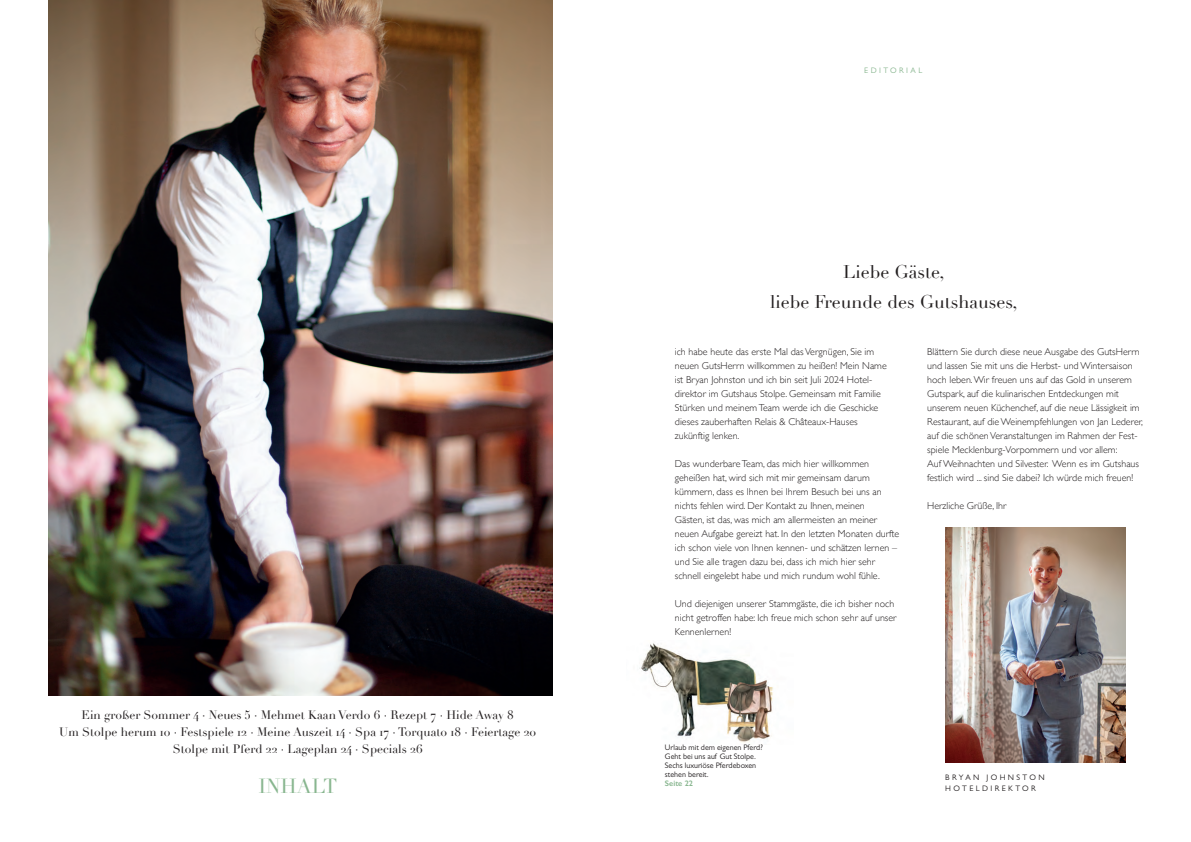
<style>
.page{position:relative;width:1191px;height:842px;background:#fff}
.page>*{position:absolute;margin:0;border:0;box-sizing:border-box;transform-origin:0 0}
.t1{font:20px "Didot";color:#88b68f}
.t2{font:18px/30px "Didot";color:#231f20;text-align:center}
.t3{font:12px/17px "Didot";color:#231f20;text-align:center}
.t4{font:300 10px/14px "Gill Sans";color:#231f20}
.t5{font:8px/9px "Gill Sans";color:#231f20}
.t6{font:8px/11.1px "Gill Sans";letter-spacing:.3em;color:#231f20}
.t7{font:8px "Gill Sans";letter-spacing:.3em;color:#88b68f}
.t8{font:600 8px "Gill Sans";color:#88b68f}
</style>
<div class="page">
<img style="left:48px;top:0;width:504px;height:696px">
<img style="left:945px;top:527px;width:180px;height:236px">
<img style="left:639px;top:643px;width:134px;height:100px">
<p class="t3" style="left:59px;top:707px;width:478px">Ein großer Sommer 4 · Neues 5 · Mehmet Kaan Verdo 6 · Rezept 7 · Hide Away 8<br>Um Stolpe herum 10 · Festspiele 12 · Meine Auszeit 14 · Spa 17 · Torquato 18 · Feiertage 20<br>Stolpe mit Pferd 22 · Lageplan 24 · Specials 26</p>
<h1 class="t1" style="left:258px;top:774px;width:80px">INHALT</h1>
<p class="t7" style="left:864px;top:66px;width:59px">EDITORIAL</p>
<h2 class="t2" style="left:770px;top:257px;width:249px">Liebe Gäste,<br>liebe Freunde des Gutshauses,</h2>
<p class="t4" style="left:675px;top:344px;width:213px">ich habe heute das erste Mal das Vergnügen, Sie im neuen GutsHerrn willkommen zu heißen! Mein Name ist Bryan Johnston und ich bin seit Juli 2024 Hotel&shy;direktor im Gutshaus Stolpe. Gemeinsam mit Familie Stürken und meinem Team werde ich die Geschicke dieses zauberhaften Relais &amp; Châteaux-Hauses zukünftig lenken.</p>
<p class="t4" style="left:675px;top:456px;width:226px">Das wunderbare Team, das mich hier willkommen geheißen hat, wird sich mit mir gemeinsam darum kümmern, dass es Ihnen bei Ihrem Besuch bei uns an nichts fehlen wird. Der Kontakt zu Ihnen, meinen<br>Gästen, ist das, was mich am allermeisten an meiner neuen Aufgabe gereizt hat. In den letzten Monaten durfte ich schon viele von Ihnen kennen- und schätzen lernen – und Sie alle tragen dazu bei, dass ich mich hier sehr schnell eingelebt habe und mich rundum wohl fühle.</p>
<p class="t4" style="left:675px;top:596px;width:223px">Und diejenigen unserer Stammgäste, die ich bisher noch nicht getroffen habe: Ich freue mich schon sehr auf unser<br>Kennenlernen!</p>
<p class="t4" style="left:927px;top:344px;width:217px">Blättern Sie durch diese neue Ausgabe des GutsHerrn und lassen Sie mit uns die Herbst- und Wintersaison hoch leben. Wir freuen uns auf das Gold in unserem Gutspark, auf die kulinarischen Entdeckungen mit unserem neuen Küchenchef, auf die neue Lässigkeit im Restaurant, auf die Weinempfehlungen von Jan Lederer, auf die schönen Veranstaltungen im Rahmen der Fest&shy;spiele Mecklenburg-Vorpommern und vor allem:<br>Auf Weihnachten und Silvester. Wenn es im Gutshaus festlich wird ... sind Sie dabei? Ich würde mich freuen!</p>
<p class="t4" style="left:927px;top:498px;width:81px">Herzliche Grüße, Ihr</p>
<p class="t5" style="left:665px;top:742px;width:99px">Urlaub mit dem eigenen Pferd?<br>Geht bei uns auf Gut Stolpe.<br>Sechs luxuriöse Pferdeboxen stehen bereit.</p>
<p class="t8" style="left:665px;top:778px;width:30px">Seite 22</p>
<p class="t6" style="left:945px;top:771px;width:101px">BRYAN JOHNSTON<br>HOTELDIREKTOR</p>
</div>
